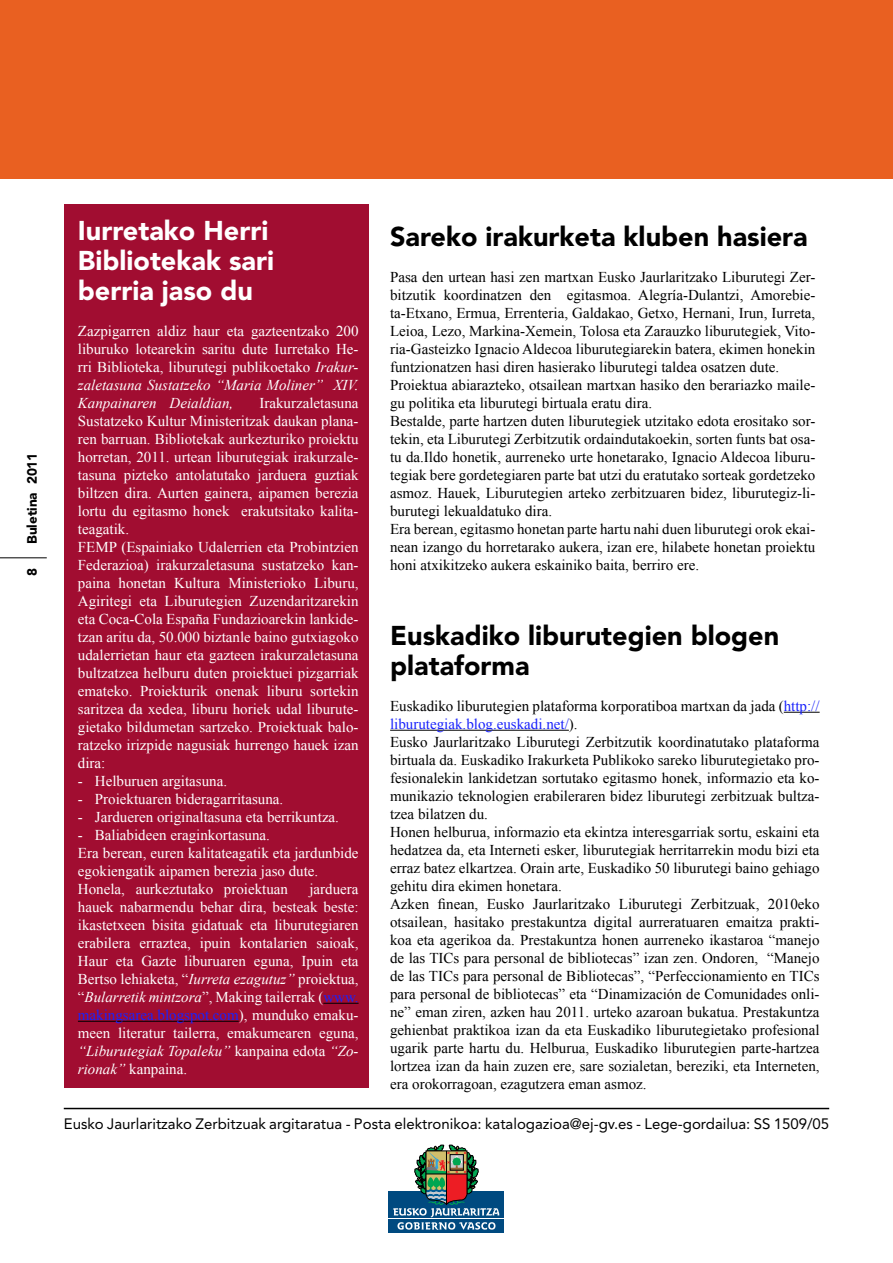
<style>
.page{position:relative;width:893px;height:1263px;background:#fff}
.page>*{position:absolute;margin:0;border:0;box-sizing:border-box;transform-origin:0 0}
.t1{font:900 27px/30px "Avenir LT Std";color:#000}
.t2{font:900 27px/30px "Avenir LT Std";color:#fff}
.t3{font:15px/18px "Times New Roman";color:#000}
.t4{font:15px/18px "Times New Roman";color:#fff;text-align:justify}
.t5{font:15px "Avenir LT Std";color:#000}
.t6{font:900 13.5px "Avenir LT Std";color:#000}
.s1{font-style:italic}
.s2{color:#1922fb}
</style>
<div class="page">
<hr style="left:0;top:557px;width:47px;height:1px;background:#000">
<div style="left:65px;top:205px;width:304px;height:883px;background:#a10d31"></div>
<div style="left:0;top:0;width:893px;height:179px;background:#e96021"></div>
<hr style="left:323px;top:1003px;width:36px;height:1px;background:#000">
<hr style="left:78px;top:1021px;width:161px;height:1px;background:#000">
<div style="left:389px;top:1191px;width:115px;height:42px;background:#004a80"></div>
<hr style="left:388px;top:1218px;width:117px;height:1px;background:#fff">
<svg style="left:393px;top:1144px;width:106px;height:86px"></svg>
<hr style="left:784px;top:712px;width:36px;height:1px;background:#000">
<hr style="left:390px;top:730px;width:179px;height:1px;background:#000">
<hr style="left:64px;top:1108px;width:765px;height:1px;background:#000">
<p class="t6" style="left:24px;top:544px;width:93px;rotate:-90deg">Buletina 2011</p>
<p class="t6" style="left:24px;top:576px;width:9px;rotate:-90deg">8</p>
<h1 class="t2" style="left:78px;top:215px;width:198px">Iurretako Herri<br>Bibliotekak sari berria jaso du</h1>
<p class="t4" style="left:78px;top:321px;width:282px">Zazpigarren aldiz haur eta gazteentzako 200 liburuko lotearekin saritu dute Iurretako He&shy;rri Biblioteka, liburutegi publikoetako <span class="s1">Irakur&shy;zaletasuna Sustatzeko “Maria Moliner” XIV.<br>Kanpainaren Deialdian,</span></p>
<h1 class="t1" style="left:390px;top:221px;width:419px">Sareko irakurketa kluben hasiera</h1>
<p class="t3" style="left:390px;top:268px;width:427px">Pasa den urtean hasi zen martxan Eusko Jaurlaritzako Liburutegi Zer&shy;bitzutik koordinatzen den egitasmoa. Alegría-Dulantzi, Amorebie&shy;ta-Etxano, Ermua, Errenteria, Galdakao, Getxo, Hernani, Irun, Iurreta, Leioa, Lezo, Markina-Xemein, Tolosa eta Zarauzko liburutegiek, Vito&shy;ria-Gasteizko Ignacio Aldecoa liburutegiarekin batera, ekimen honekin funtzionatzen hasi diren hasierako liburutegi taldea osatzen dute.<br>Proiektua abiarazteko, otsailean martxan hasiko den berariazko maile&shy;gu politika eta liburutegi birtuala eratu dira.<br>Bestalde, parte hartzen duten liburutegiek utzitako edota erositako sor&shy;tekin, eta Liburutegi Zerbitzutik ordaindutakoekin, sorten funts bat osa&shy;tu da.Ildo honetik, aurreneko urte honetarako, Ignacio Aldecoa liburu&shy;tegiak bere gordetegiaren parte bat utzi du eratutako sorteak gordetzeko asmoz. Hauek, Liburutegien arteko zerbitzuaren bidez, liburutegiz-li&shy;burutegi lekualdatuko dira.<br>Era berean, egitasmo honetan parte hartu nahi duen liburutegi orok ekai&shy;nean izango du horretarako aukera, izan ere, hilabete honetan proiektu honi atxikitzeko aukera eskainiko baita, berriro ere.</p>
<p class="t4" style="left:78px;top:393px;width:282px;text-align:left;text-indent:182px">Irakurzaletasuna Sustatzeko Kultur Ministeritzak daukan plana&shy;ren barruan. Bibliotekak aurkezturiko proiektu horretan, 2011. urtean liburutegiak irakurzale&shy;tasuna pizteko antolatutako jarduera guztiak biltzen dira. Aurten gainera, aipamen berezia lortu du egitasmo honek erakutsitako kalita&shy;teagatik.<br>FEMP (Espainiako Udalerrien eta Probintzien Federazioa) irakurzaletasuna sustatzeko kan&shy;paina honetan Kultura Ministerioko Liburu, Agiritegi eta Liburutegien Zuzendaritzarekin eta Coca-Cola España Fundazioarekin lankide&shy;tzan aritu da, 50.000 biztanle baino gutxiagoko udalerrietan haur eta gazteen irakurzaletasuna bultzatzea helburu duten proiektuei pizgarriak emateko. Proiekturik onenak liburu sortekin saritzea da xedea, liburu horiek udal liburute&shy;gietako bildumetan sartzeko. Proiektuak balo&shy;ratzeko irizpide nagusiak hurrengo hauek izan dira:</p>
<p class="t4" style="left:78px;top:771px;width:151px">- Helburuen argitasuna.</p>
<p class="t4" style="left:78px;top:789px;width:207px">- Proiektuaren bideragarritasuna.</p>
<p class="t4" style="left:78px;top:807px;width:263px">- Jardueren originaltasuna eta berrikuntza.</p>
<p class="t4" style="left:78px;top:825px;width:282px;text-align:left">- Baliabideen eraginkortasuna.<br>Era berean, euren kalitateagatik eta jardunbide egokiengatik aipamen berezia jaso dute.<br>Honela, aurkeztutako proiektuan</p>
<h1 class="t1" style="left:390px;top:620px;width:391px">Euskadiko liburutegien blogen plataforma</h1>
<p class="t3" style="left:390px;top:696px;width:431px">Euskadiko liburutegien plataforma korporatiboa martxan da jada (<span class="s2">http:// liburutegiak.blog.euskadi.net/</span>).<br>Eusko Jaurlaritzako Liburutegi Zerbitzutik koordinatutako plataforma birtuala da. Euskadiko Irakurketa Publikoko sareko liburutegietako pro&shy;fesionalekin lankidetzan sortutako egitasmo honek, informazio eta ko&shy;munikazio teknologien erabileraren bidez liburutegi zerbitzuak bultza&shy;tzea bilatzen du.<br>Honen helburua, informazio eta ekintza interesgarriak sortu, eskaini eta hedatzea da, eta Interneti esker, liburutegiak herritarrekin modu bizi eta erraz batez elkartzea. Orain arte, Euskadiko 50 liburutegi baino gehiago gehitu dira ekimen honetara.<br>Azken finean, Eusko Jaurlaritzako Liburutegi Zerbitzuak, 2010eko otsailean, hasitako prestakuntza digital aurreratuaren emaitza prakti&shy;koa eta agerikoa da. Prestakuntza honen aurreneko ikastaroa “manejo de las TICs para personal de bibliotecas” izan zen. Ondoren, “Manejo de las TICs para personal de Bibliotecas”, “Perfeccionamiento en TICs para personal de bibliotecas” eta “Dinamización de Comunidades onli&shy;ne” eman ziren, azken hau 2011. urteko azaroan bukatua. Prestakuntza gehienbat praktikoa izan da eta Euskadiko liburutegietako profesional ugarik parte hartu du. Helburua, Euskadiko liburutegien parte-hartzea lortzea izan da hain zuzen ere, sare sozialetan, bereziki, eta Interneten, era orokorragoan, ezagutzera eman asmoz.</p>
<p class="t5" style="left:64px;top:1115px;width:767px">Eusko Jaurlaritzako Zerbitzuak argitaratua - Posta elektronikoa: katalogazioa@ej-gv.es - Lege-gordailua: SS 1509/05</p>
<p class="t4" style="left:78px;top:879px;width:282px;text-indent:231px">jarduera hauek nabarmendu behar dira, besteak beste: ikastetxeen bisita gidatuak eta liburutegiaren erabilera erraztea, ipuin kontalarien saioak, Haur eta Gazte liburuaren eguna, Ipuin eta Bertso lehiaketa, “<span class="s1">Iurreta ezagutuz”</span> proiektua, “<span class="s1">Bularretik mintzora</span>”, Making tailerrak (<span class="s2">www. makingsarea.blogspot.com</span>), munduko emaku&shy;meen literatur tailerra, emakumearen eguna, <span class="s1">“Liburutegiak Topaleku”</span> kanpaina edota <span class="s1">“Zo&shy;rionak”</span> kanpaina.</p>
</div>
